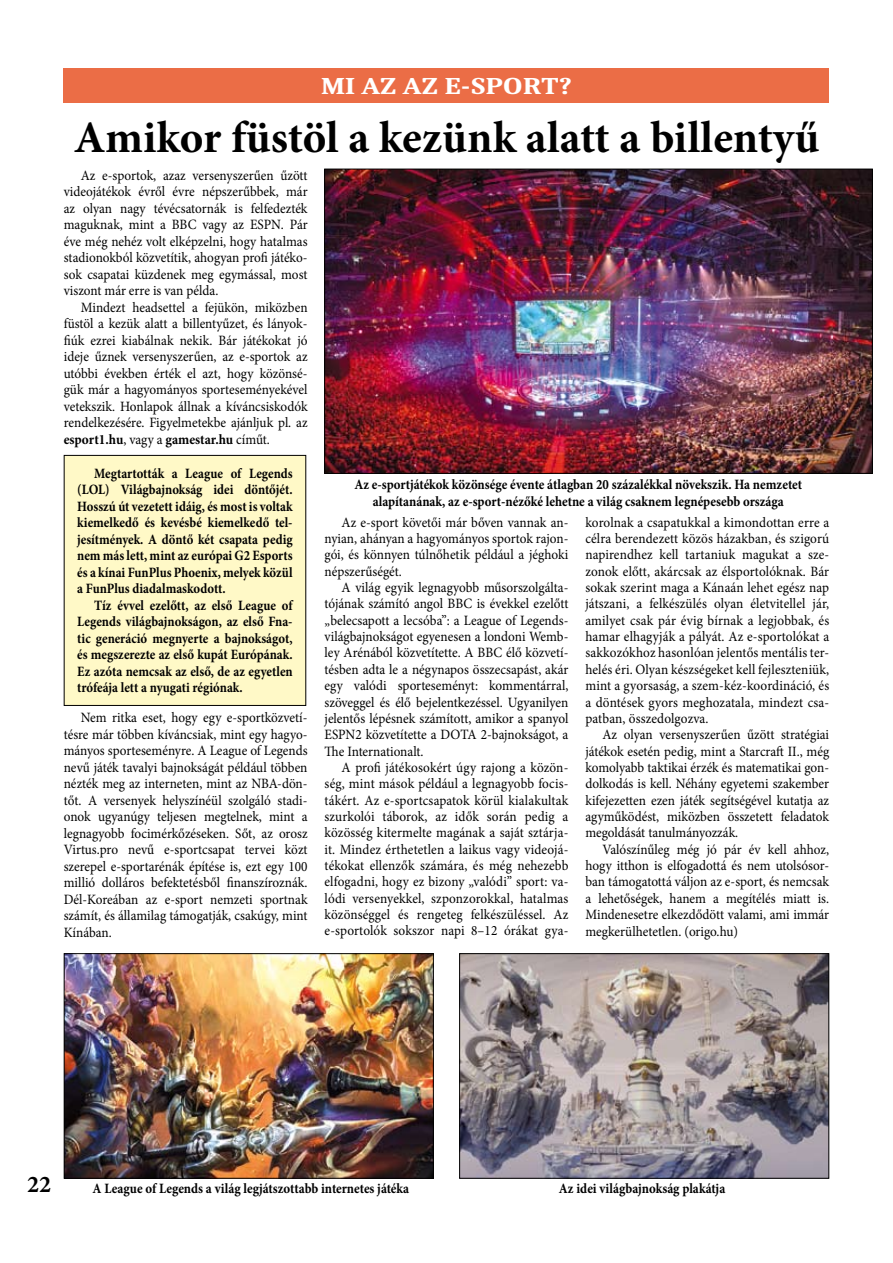
<style>
.page{position:relative;width:893px;height:1263px;background:#fff}
.page>*{position:absolute;margin:0;border:0;box-sizing:border-box;transform-origin:0 0}
.t1{font:700 45px "Minion Pro";color:#000}
.t2{font:700 24px "Caladea";color:#fff;scale:1.2 1}
.t3{font:700 24px "Minion Pro";color:#000}
.t4{font:14.25px/16.4px "Minion Pro";color:#000;text-align:justify;scale:.93 1}
.t5{font:700 14.25px/16.5px "Minion Pro";color:#000;text-align:justify;scale:.89 1}
.t6{font:700 14.25px/16.5px "Minion Pro";color:#000;text-align:center;scale:.9 1}
.s1{font-weight:700}
</style>
<div class="page">
<div style="left:64px;top:68px;width:765px;height:34px;background:#eb6d46"></div>
<div style="left:64px;top:455px;width:242px;height:250px;background:#fff9c7"></div>
<div style="left:64px;top:455px;width:242px;height:251px;border:1px solid #000"></div>
<img style="left:326px;top:171px;width:545px;height:301px">
<div style="left:324px;top:169px;width:549px;height:305px;border:1px solid #000"></div>
<img style="left:461px;top:955px;width:366px;height:222px">
<div style="left:459px;top:953px;width:370px;height:226px;border:1px solid #000"></div>
<img style="left:66px;top:955px;width:366px;height:222px">
<div style="left:64px;top:953px;width:370px;height:226px;border:1px solid #000"></div>
<h2 class="t2" style="left:321px;top:72px;width:211px">MI AZ AZ E-SPORT?</h2>
<h1 class="t1" style="left:74px;top:106px;width:747px">Amikor füstöl a kezünk alatt a billentyű</h1>
<p class="t4" style="left:64px;top:167px;width:264px;text-indent:17px">Az e-sportok, azaz versenyszerűen űzött videojátékok évről évre népszerűbbek, már az olyan nagy tévécsatornák is felfedezték maguknak, mint a BBC vagy az ESPN. Pár éve még nehéz volt elképzelni, hogy hatalmas stadionokból közvetítik, ahogyan profi játéko&shy;sok csapatai küzdenek meg egymással, most viszont már erre is van példa.</p>
<p class="t4" style="left:64px;top:299px;width:264px;text-indent:17px">Mindezt headsettel a fejükön, miközben füstöl a kezük alatt a billentyűzet, és lányok&shy;fiúk ezrei kiabálnak nekik. Bár játékokat jó ideje űznek versenyszerűen, az e-sportok az utóbbi években érték el azt, hogy közönsé&shy;gük már a hagyományos sporteseményekével vetekszik. Honlapok állnak a kíváncsiskodók rendelkezésére. Figyelmetekbe ajánljuk pl. az <span class="s1">esport1.hu</span>, vagy a <span class="s1">gamestar.hu</span> címűt.</p>
<p class="t5" style="left:77px;top:465px;width:243px;text-indent:17px">Megtartották a League of Legends (LOL) Világbajnokság idei döntőjét.<br>Hosszú út vezetett idáig, és most is voltak kiemelkedő és kevésbé kiemelkedő tel&shy;jesítmények. A döntő két csapata pedig nem más lett, mint az európai G2 Esports és a kínai FunPlus Phoenix, melyek közül a FunPlus diadalmaskodott.</p>
<p class="t5" style="left:77px;top:597px;width:244px;text-indent:17px">Tíz évvel ezelőtt, az első League of Legends világbajnokságon, az első Fna&shy;tic generáció megnyerte a bajnokságot, és megszerezte az első kupát Európának.<br>Ez azóta nemcsak az első, de az egyetlen trófeája lett a nyugati régiónak.</p>
<p class="t4" style="left:64px;top:710px;width:264px;text-indent:17px">Nem ritka eset, hogy egy e-sportközvetí&shy;tésre már többen kíváncsiak, mint egy hagyo&shy;mányos sporteseményre. A League of Legends nevű játék tavalyi bajnokságát például többen nézték meg az interneten, mint az NBA-dön&shy;tőt. A versenyek helyszínéül szolgáló stadi&shy;onok ugyanúgy teljesen megtelnek, mint a legnagyobb focimérkőzéseken. Sőt, az orosz Virtus.pro nevű e-sportcsapat tervei közt szerepel e-sportarénák építése is, ezt egy 100 millió dolláros befektetésből finanszíroznák.<br>Dél-Koreában az e-sport nemzeti sportnak számít, és államilag támogatják, csakúgy, mint Kínában.</p>
<p class="t6" style="left:354px;top:476px;width:499px">Az e-sportjátékok közönsége évente átlagban 20 százalékkal növekszik. Ha nemzetet alapítanának, az e-sport-nézőké lehetne a világ csaknem legnépesebb országa</p>
<p class="t4" style="left:325px;top:514px;width:264px;text-indent:17px">Az e-sport követői már bőven vannak an&shy;nyian, ahányan a hagyományos sportok rajon&shy;gói, és könnyen túlnőhetik például a jéghoki népszerűségét.</p>
<p class="t4" style="left:325px;top:579px;width:264px;text-indent:17px">A világ egyik legnagyobb műsorszolgálta&shy;tójának számító angol BBC is évekkel ezelőtt „belecsapott a lecsóba”: a League of Legends&shy;világbajnokságot egyenesen a londoni Wemb&shy;ley Arénából közvetítette. A BBC élő közvetí&shy;tésben adta le a négynapos összecsapást, akár egy valódi sporteseményt: kommentárral, szöveggel és élő bejelentkezéssel. Ugyanilyen jelentős lépésnek számított, amikor a spanyol ESPN2 közvetítette a DOTA 2-bajnokságot, a The Internationalt.</p>
<p class="t4" style="left:325px;top:759px;width:264px;text-indent:17px">A profi játékosokért úgy rajong a közön&shy;ség, mint mások például a legnagyobb focis&shy;tákért. Az e-sportcsapatok körül kialakultak szurkolói táborok, az idők során pedig a közösség kitermelte magának a saját sztárja&shy;it. Mindez érthetetlen a laikus vagy videojá&shy;tékokat ellenzők számára, és még nehezebb elfogadni, hogy ez bizony „valódi” sport: va&shy;lódi versenyekkel, szponzorokkal, hatalmas közönséggel és rengeteg felkészüléssel. Az e-sportolók sokszor napi 8–12 órákat gya-</p>
<p class="t4" style="left:585px;top:514px;width:264px">korolnak a csapatukkal a kimondottan erre a célra berendezett közös házakban, és szigorú napirendhez kell tartaniuk magukat a sze&shy;zonok előtt, akárcsak az élsportolóknak. Bár sokak szerint maga a Kánaán lehet egész nap játszani, a felkészülés olyan életvitellel jár, amilyet csak pár évig bírnak a legjobbak, és hamar elhagyják a pályát. Az e-sportolókat a sakkozókhoz hasonlóan jelentős mentális ter&shy;helés éri. Olyan készségeket kell fejleszteniük, mint a gyorsaság, a szem-kéz-koordináció, és a döntések gyors meghozatala, mindezt csa&shy;patban, összedolgozva.</p>
<p class="t4" style="left:585px;top:726px;width:264px;text-indent:17px">Az olyan versenyszerűen űzött stratégiai játékok esetén pedig, mint a Starcraft II., még komolyabb taktikai érzék és matematikai gon&shy;dolkodás is kell. Néhány egyetemi szakember kifejezetten ezen játék segítségével kutatja az agyműködést, miközben összetett feladatok megoldását tanulmányozzák.</p>
<p class="t4" style="left:585px;top:841px;width:264px;text-indent:17px">Valószínűleg még jó pár év kell ahhoz, hogy itthon is elfogadottá és nem utolsósor&shy;ban támogatottá váljon az e-sport, és nemcsak a lehetőségek, hanem a megítélés miatt is.<br>Mindenesetre elkezdődött valami, ami immár megkerülhetetlen. (origo.hu)</p>
<h2 class="t3" style="left:27px;top:1167px;width:13px">22</h2>
<p class="t6" style="left:93px;top:1179px;width:353px">A League of Legends a világ legjátszottabb internetes játéka</p>
<p class="t6" style="left:559px;top:1179px;width:186px">Az idei világbajnokság plakátja</p>
</div>
